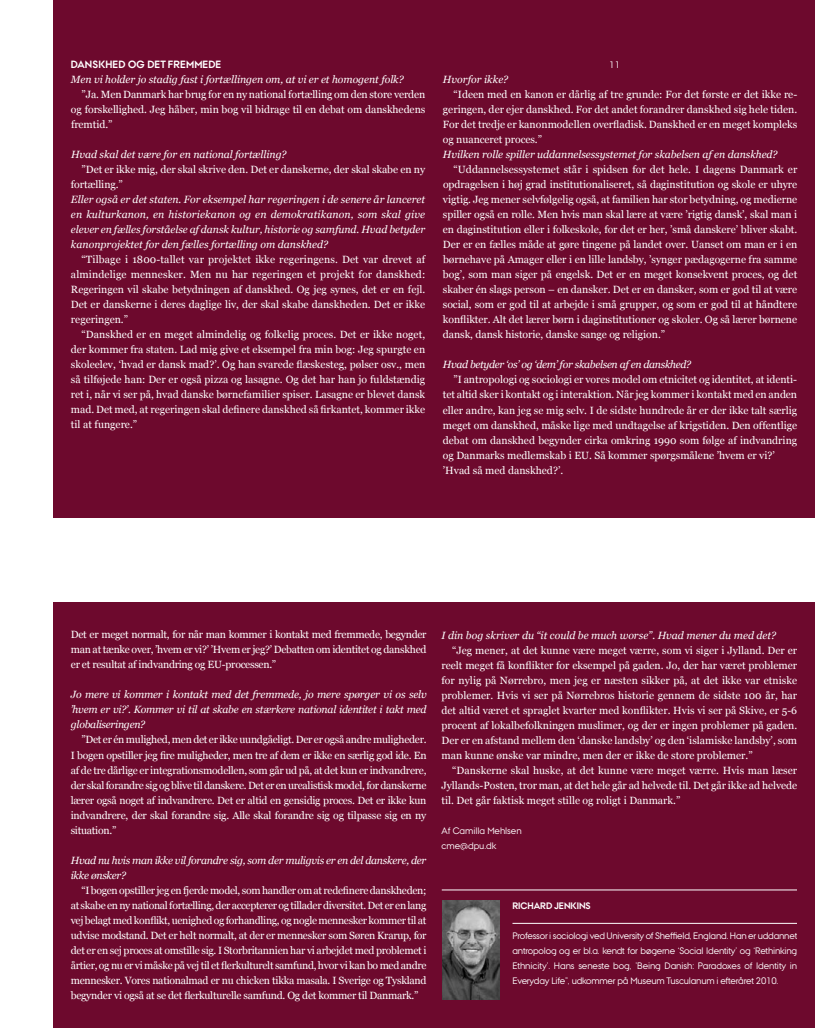
<style>
.page{position:relative;width:815px;height:1028px;background:#fff}
.page>*{position:absolute;margin:0;border:0;box-sizing:border-box;transform-origin:0 0}
.t1{font:10.5px/15px "Georgia";letter-spacing:-.005em;color:#fff;text-align:justify}
.t2{font:italic 10.5px/15px "Georgia";letter-spacing:-.005em;color:#fff;text-align:justify}
.t3{font:italic 10.5px/15px "Georgia";letter-spacing:-.025em;color:#fff}
.t4{font:italic 10.5px "Georgia";letter-spacing:-.03em;color:#fff}
.t5{font:700 10.5px "AU Passata";letter-spacing:.01em;color:#fff}
.t6{font:9.38px/15px "AU Passata";letter-spacing:-.005em;color:#fff}
.t7{font:700 9.38px "AU Passata";letter-spacing:-.005em;color:#fff}
</style>
<div class="page">
<div style="left:53px;top:0;width:762px;height:518px;background:#6d092d"></div>
<div style="left:53px;top:603px;width:762px;height:425px;background:#6d092d"></div>
<hr style="left:442px;top:889px;width:356px;height:1px;background:#fff">
<img style="left:442px;top:900px;width:58px;height:99px">
<hr style="left:512px;top:923px;width:286px;height:1px;background:#fff">
<div style="left:797px;top:603px;width:18px;height:425px;background:#6d092d"></div>
<p class="t5" style="left:71px;top:59px;width:61px">DANSKHED OG</p>
<p class="t5" style="left:147px;top:59px;width:75px">DET FREMMEDE</p>
<p class="t6" style="left:609px;top:57px;width:12px">11</p>
<p class="t2" style="left:71px;top:72px;width:334px">Men vi holder jo stadig fast i fortællingen om, at vi er et homogent folk?</p>
<p class="t1" style="left:71px;top:87px;width:356px;text-indent:11px">”Ja. Men Danmark har brug for en ny national fortælling om den store verden og forskellighed. Jeg håber, min bog vil bidrage til en debat om danskhedens fremtid.”</p>
<p class="t2" style="left:71px;top:147px;width:217px">Hvad skal det være for en national fortælling?</p>
<p class="t1" style="left:71px;top:162px;width:356px;text-indent:11px">”Det er ikke mig, der skal skrive den. Det er danskerne, der skal skabe en ny fortælling.”</p>
<p class="t2" style="left:71px;top:192px;width:356px">Eller også er det staten. For eksempel har regeringen i de senere år lanceret en kulturkanon, en historiekanon og en demokratikanon, som skal give elever en fælles forståelse af dansk kultur, historie og samfund. Hvad betyder kanonprojektet for den fælles fortælling om danskhed?</p>
<p class="t1" style="left:71px;top:252px;width:356px;text-indent:11px">“Tilbage i 1800-tallet var projektet ikke regeringens. Det var drevet af almindelige mennesker. Men nu har regeringen et projekt for danskhed:<br>Regeringen vil skabe betydningen af danskhed. Og jeg synes, det er en fejl.<br>Det er danskerne i deres daglige liv, der skal skabe danskheden. Det er ikke regeringen.”</p>
<p class="t1" style="left:71px;top:327px;width:356px;text-indent:11px">“Danskhed er en meget almindelig og folkelig proces. Det er ikke noget, der kommer fra staten. Lad mig give et eksempel fra min bog: Jeg spurgte en skoleelev, ‘hvad er dansk mad?’. Og han svarede flæskesteg, pølser osv., men så tilføjede han: Der er også pizza og lasagne. Og det har han jo fuldstændig ret i, når vi ser på, hvad danske børnefamilier spiser. Lasagne er blevet dansk mad. Det med, at regeringen skal definere danskhed så firkantet, kommer ikke til at fungere.”</p>
<p class="t2" style="left:443px;top:72px;width:67px">Hvorfor ikke?</p>
<p class="t1" style="left:443px;top:87px;width:356px;text-indent:11px">“Ideen med en kanon er dårlig af tre grunde: For det første er det ikke re&shy;geringen, der ejer danskhed. For det andet forandrer danskhed sig hele tiden.<br>For det tredje er kanonmodellen overfladisk. Danskhed er en meget kompleks og nuanceret proces.”</p>
<p class="t2" style="left:443px;top:147px;width:336px">Hvilken rolle spiller uddannelsessystemet for skabelsen af en danskhed?</p>
<p class="t1" style="left:443px;top:162px;width:356px;text-indent:11px">“Uddannelsessystemet står i spidsen for det hele. I dagens Danmark er opdragelsen i høj grad institutionaliseret, så daginstitution og skole er uhyre vigtig. Jeg mener selvfølgelig også, at familien har stor betydning, og medierne spiller også en rolle. Men hvis man skal lære at være ’rigtig dansk’, skal man i en daginstitution eller i folkeskole, for det er her, ’små danskere’ bliver skabt.<br>Der er en fælles måde at gøre tingene på landet over. Uanset om man er i en børnehave på Amager eller i en lille landsby, ’synger pædagogerne fra samme bog’, som man siger på engelsk. Det er en meget konsekvent proces, og det skaber én slags person – en dansker. Det er en dansker, som er god til at være social, som er god til at arbejde i små grupper, og som er god til at håndtere konflikter. Alt det lærer børn i daginstitutioner og skoler. Og så lærer børnene dansk, dansk historie, danske sange og religion.”</p>
<p class="t4" style="left:443px;top:358px;width:250px">Hvad betyder ‘os’ og ‘dem’ for skabelsen af en danskhed?</p>
<p class="t1" style="left:443px;top:372px;width:356px;text-align:left;text-indent:11px">”I antropologi og sociologi er vores model om etnicitet og identitet, at identi&shy;tet altid sker i kontakt og i interaktion. Når jeg kommer i kontakt med en anden eller andre, kan jeg se mig selv. I de sidste hundrede år er der ikke talt særlig meget om danskhed, måske lige med undtagelse af krigstiden. Den offentlige debat om danskhed begynder cirka omkring 1990 som følge af indvandring og Danmarks medlemskab i EU. Så kommer spørgsmålene ’hvem er vi?’ ’Hvad så med danskhed?’.</p>
<p class="t1" style="left:71px;top:627px;width:357px">Det er meget normalt, for når man kommer i kontakt med fremmede, begynder man at tænke over, ’hvem er vi?’ ’Hvem er jeg?’ Debatten om identitet og danskhed er et resultat af indvandring og EU-processen.”</p>
<p class="t2" style="left:71px;top:687px;width:357px">Jo mere vi kommer i kontakt med det fremmede, jo mere spørger vi os selv ’hvem er vi?’. Kommer vi til at skabe en stærkere national identitet i takt med globaliseringen?</p>
<p class="t1" style="left:71px;top:732px;width:357px;text-indent:11px">”Det er én mulighed, men det er ikke uundgåeligt. Der er også andre muligheder.<br>I bogen opstiller jeg fire muligheder, men tre af dem er ikke en særlig god ide. En af de tre dårlige er integrationsmodellen, som går ud på, at det kun er indvandrere, der skal forandre sig og blive til danskere. Det er en urealistisk model, for danskerne lærer også noget af indvandrere. Det er altid en gensidig proces. Det er ikke kun indvandrere, der skal forandre sig. Alle skal forandre sig og tilpasse sig en ny situation.”</p>
<p class="t3" style="left:71px;top:852px;width:357px">Hvad nu hvis man ikke vil forandre sig, som der muligvis er en del danskere, der ikke ønsker?</p>
<p class="t1" style="left:71px;top:882px;width:357px;text-indent:11px">“I bogen opstiller jeg en fjerde model, som handler om at redefinere danskheden; at skabe en ny national fortælling, der accepterer og tillader diversitet. Det er en lang vej belagt med konflikt, uenighed og forhandling, og nogle mennesker kommer til at udvise modstand. Det er helt normalt, at der er mennesker som Søren Krarup, for det er en sej proces at omstille sig. I Storbritannien har vi arbejdet med problemet i årtier, og nu er vi måske på vej til et flerkulturelt samfund, hvor vi kan bo med andre mennesker. Vores nationalmad er nu chicken tikka masala. I Sverige og Tyskland begynder vi også at se det flerkulturelle samfund. Og det kommer til Danmark.”</p>
<p class="t2" style="left:441px;top:627px;width:336px">I din bog skriver du “it could be much worse”. Hvad mener du med det?</p>
<p class="t1" style="left:441px;top:642px;width:357px;text-indent:11px">“Jeg mener, at det kunne være meget værre, som vi siger i Jylland. Der er reelt meget få konflikter for eksempel på gaden. Jo, der har været problemer for nylig på Nørrebro, men jeg er næsten sikker på, at det ikke var etniske problemer. Hvis vi ser på Nørrebros historie gennem de sidste 100 år, har det altid været et spraglet kvarter med konflikter. Hvis vi ser på Skive, er 5-6 procent af lokalbefolkningen muslimer, og der er ingen problemer på gaden.<br>Der er en afstand mellem den ‘danske landsby’ og den ‘islamiske landsby’, som man kunne ønske var mindre, men der er ikke de store problemer.”</p>
<p class="t1" style="left:442px;top:762px;width:357px;text-indent:11px">“Danskerne skal huske, at det kunne være meget værre. Hvis man læser Jyllands-Posten, tror man, at det hele går ad helvede til. Det går ikke ad helvede til. Det går faktisk meget stille og roligt i Danmark.”</p>
<p class="t6" style="left:442px;top:822px;width:82px">Af Camilla Mehlsen cme@dpu.dk</p>
<p class="t7" style="left:512px;top:899px;width:80px">RICHARD JENKINS</p>
<p class="t6" style="left:512px;top:927px;width:286px;text-align:justify">Professor i sociologi ved University of Sheffield, England. Han er uddannet antropolog og er bl.a. kendt for bøgerne ‘Social Identity’ og ‘Rethinking Ethnicity’. Hans seneste bog, ’Being Danish: Paradoxes of Identity in Everyday Life”, udkommer på Museum Tusculanum i efteråret 2010.</p>
</div>
